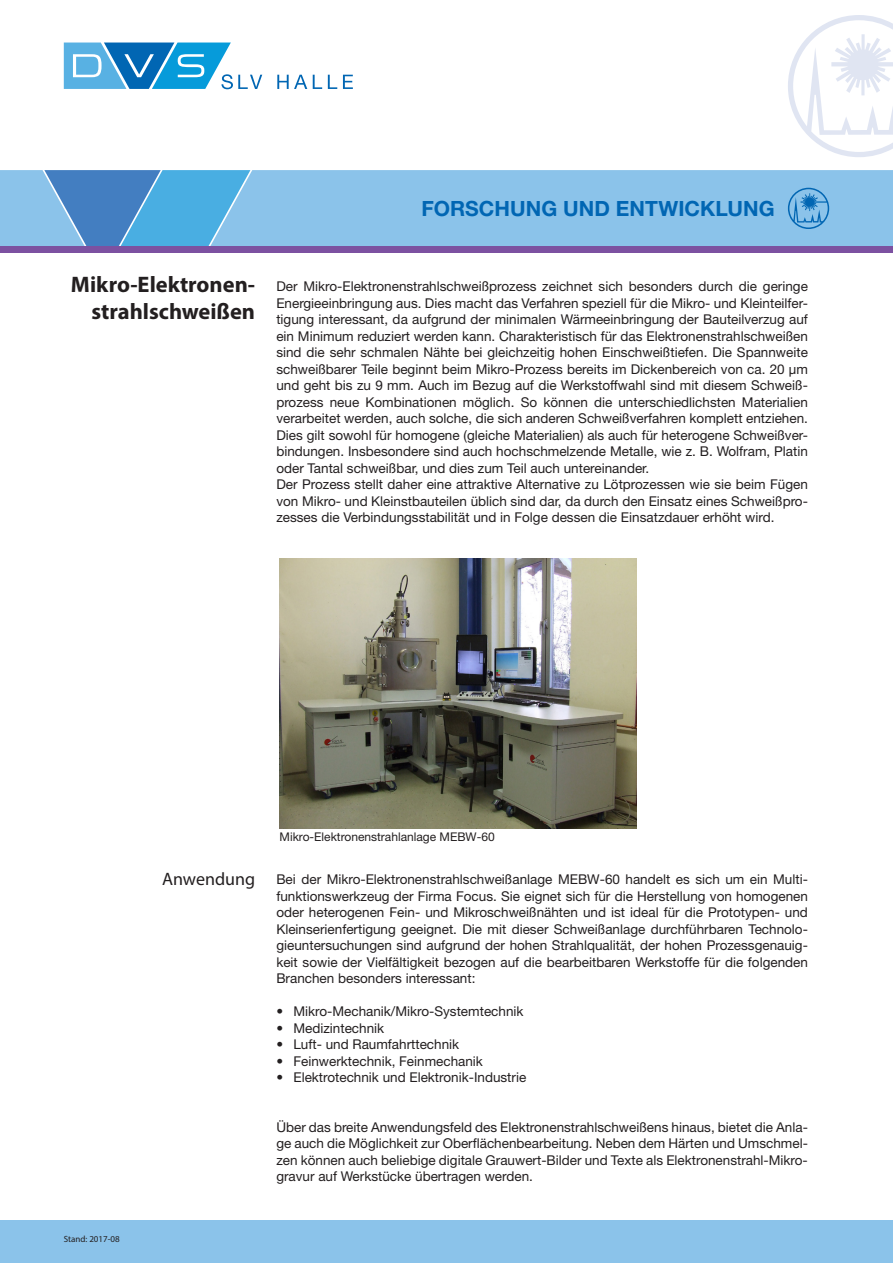
<style>
.page{position:relative;width:893px;height:1263px;background:#fff}
.page>*{position:absolute;margin:0;border:0;box-sizing:border-box;transform-origin:0 0}
.t1{font:700 22.5px/27px "Myriad Pro";color:#231f20;text-align:right}
.t2{font:700 21px "Helvetica Neue LT Std";color:#0166b3}
.t3{font:18px "Myriad Pro";color:#231f20}
.t4{font:13.5px/16.5px "Helvetica Neue LT Std";color:#231f20;text-align:justify}
.t5{font:12px "Helvetica Neue LT Std";color:#231f20}
.t6{font:9px "Myriad Pro";color:#231f20}
</style>
<div class="page">
<svg style="left:788px;top:15px;width:105px;height:142px"></svg>
<div style="left:250px;top:170px;width:643px;height:77px;background:#8bc3ea"></div>
<svg style="left:0;top:170px;width:250px;height:77px;background:#61a7da"></svg>
<div style="left:0;top:1220px;width:893px;height:43px;background:#8bc3ea"></div>
<svg style="left:64px;top:43px;width:198px;height:46px"></svg>
<svg style="left:277px;top:75px;width:30px;height:14px"></svg>
<svg style="left:313px;top:75px;width:9px;height:14px"></svg>
<svg style="left:328px;top:75px;width:9px;height:14px"></svg>
<svg style="left:343px;top:75px;width:10px;height:14px"></svg>
<svg style="left:788px;top:188px;width:41px;height:41px;background:#65a9da"></svg>
<div style="left:0;top:247px;width:893px;height:6px;background:#7c51a1"></div>
<img style="left:280px;top:558px;width:356px;height:270px">
<h2 class="t2" style="left:422px;top:195px;width:355px">FORSCHUNG UND ENTWICKLUNG</h2>
<h1 class="t1" style="left:71px;top:270px;width:186px">Mikro-Elektronen&shy;strahlschweißen</h1>
<p class="t4" style="left:276px;top:278px;width:533px;text-align:left">Der Mikro-Elektronenstrahlschweißprozess zeichnet sich besonders durch die geringe Energieeinbringung aus. Dies macht das Verfahren speziell für die Mikro- und Kleinteilfer&shy;tigung interessant, da aufgrund der minimalen Wärmeeinbringung der Bauteilverzug auf ein Minimum reduziert werden kann. Charakteristisch für das Elektronenstrahlschweißen sind die sehr schmalen Nähte bei gleichzeitig hohen Einschweißtiefen. Die Spannweite schweißbarer Teile beginnt beim Mikro-Prozess bereits im Dickenbereich von ca. 20 μm und geht bis zu 9 mm. Auch im Bezug auf die Werkstoffwahl sind mit diesem Schweiß&shy;prozess neue Kombinationen möglich. So können die unterschiedlichsten Materialien verarbeitet werden, auch solche, die sich anderen Schweißverfahren komplett entziehen.<br>Dies gilt sowohl für homogene (gleiche Materialien) als auch für heterogene Schweißver&shy;bindungen. Insbesondere sind auch hochschmelzende Metalle, wie z. B. Wolfram, Platin oder Tantal schweißbar, und dies zum Teil auch untereinander.<br>Der Prozess stellt daher eine attraktive Alternative zu Lötprozessen wie sie beim Fügen von Mikro- und Kleinstbauteilen üblich sind dar, da durch den Einsatz eines Schweißpro&shy;zesses die Verbindungsstabilität und in Folge dessen die Einsatzdauer erhöht wird.</p>
<p class="t6" style="left:64px;top:1233px;width:58px">Stand: 2017-08</p>
<h3 class="t3" style="left:162px;top:868px;width:94px">Anwendung</h3>
<p class="t5" style="left:280px;top:830px;width:217px">Mikro-Elektronenstrahlanlage MEBW-60</p>
<p class="t4" style="left:276px;top:871px;width:533px">Bei der Mikro-Elektronenstrahlschweißanlage MEBW-60 handelt es sich um ein Multi&shy;funktionswerkzeug der Firma Focus. Sie eignet sich für die Herstellung von homogenen oder heterogenen Fein- und Mikroschweißnähten und ist ideal für die Prototypen- und Kleinserienfertigung geeignet. Die mit dieser Schweißanlage durchführbaren Technolo&shy;gieuntersuchungen sind aufgrund der hohen Strahlqualität, der hohen Prozessgenauig&shy;keit sowie der Vielfältigkeit bezogen auf die bearbeitbaren Werkstoffe für die folgenden Branchen besonders interessant:</p>
<p class="t4" style="left:276px;top:1003px;width:249px">• Mikro-Mechanik/Mikro-Systemtechnik</p>
<p class="t4" style="left:276px;top:1019px;width:109px">• Medizintechnik</p>
<p class="t4" style="left:276px;top:1036px;width:184px">• Luft- und Raumfahrttechnik</p>
<p class="t4" style="left:276px;top:1052px;width:208px">• Feinwerktechnik, Feinmechanik</p>
<p class="t4" style="left:276px;top:1069px;width:251px">• Elektrotechnik und Elektronik-Industrie</p>
<p class="t4" style="left:276px;top:1118px;width:533px">Über das breite Anwendungsfeld des Elektronenstrahlschweißens hinaus, bietet die Anla&shy;ge auch die Möglichkeit zur Oberflächenbearbeitung. Neben dem Härten und Umschmel&shy;zen können auch beliebige digitale Grauwert-Bilder und Texte als Elektronenstrahl-Mikro&shy;gravur auf Werkstücke übertragen werden.</p>
</div>
